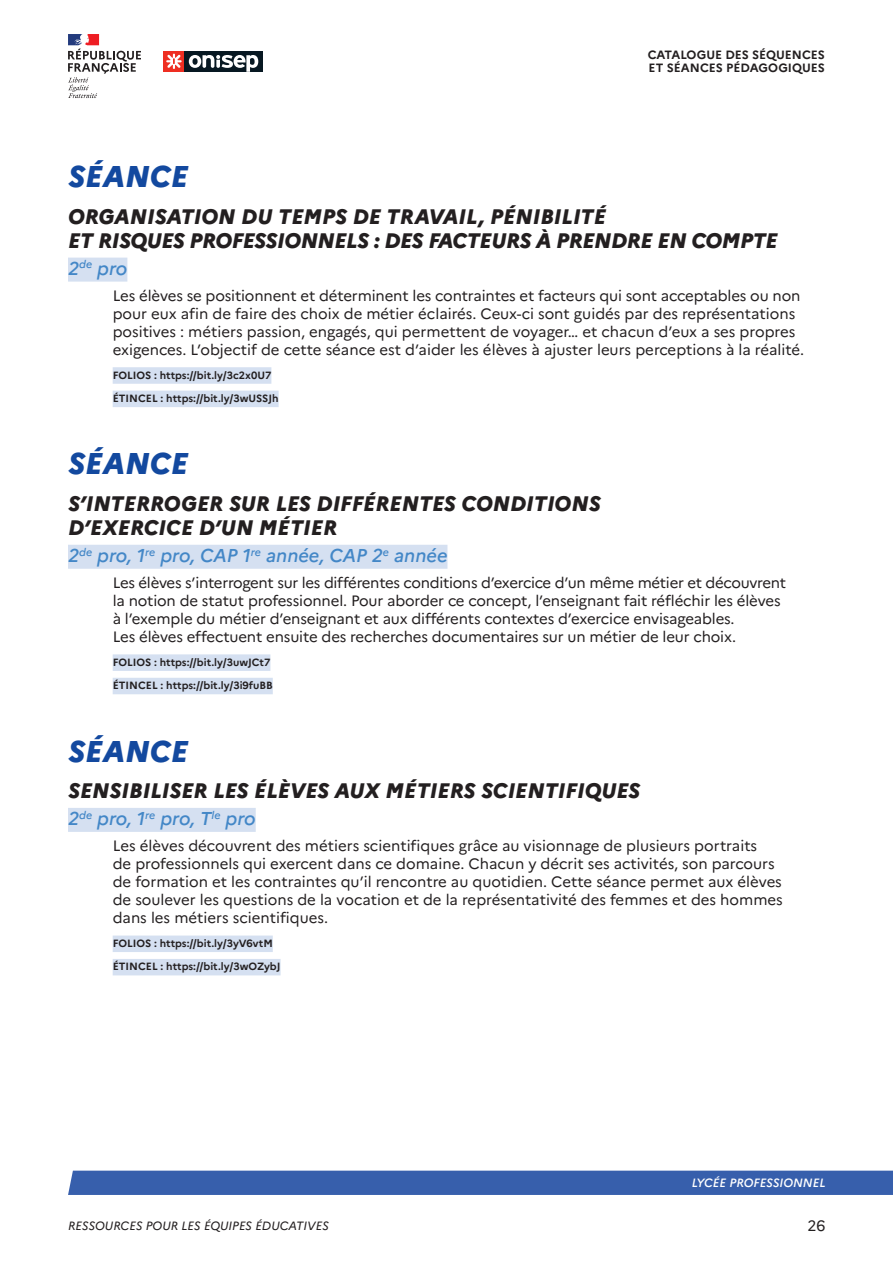
<style>
.page{position:relative;width:893px;height:1263px;background:#fff}
.page>*{position:absolute;margin:0;border:0;box-sizing:border-box;transform-origin:0 0}
.Séance{font:italic 800 30px "Marianne";color:#13499f}
.Intitule_Sequence{font:italic 800 21px/24px "Marianne";color:#231f20}
.Intitule_Sequence-2{font:italic 800 21px/24px "Marianne";letter-spacing:-.02em;color:#231f20}
.Niveaux{font:italic 500 18.6px "Marianne";color:#4387c7}
.Texte_Courant{font:15px/18px "Marianne";letter-spacing:-.005em;color:#231f20}
.t1{font:700 12px/13.5px "Marianne";color:#231f20}
.t2{font:italic 12px "Marianne";color:#231f20}
.t3{font:italic 500 12px "Marianne";color:#fff}
.https{font:700 10.5px "Marianne";color:#231f20}
</style>
<div class="page">
<div style="left:68px;top:1170px;width:825px;height:25px;background:#375fac"></div>
<div style="left:184px;top:51px;width:79px;height:21px;background:#071822"></div>
<svg style="left:189px;top:55px;width:69px;height:17px"></svg>
<div style="left:163px;top:51px;width:21px;height:21px;background:#ee2e22"></div>
<svg style="left:166px;top:54px;width:16px;height:15px"></svg>
<svg style="left:68px;top:34px;width:73px;height:64px"></svg>
<div style="left:68px;top:258px;width:59px;height:24px;background:#d5e0f1"></div>
<div style="left:113px;top:367px;width:158px;height:17px;background:#d5e0f1"></div>
<div style="left:113px;top:391px;width:166px;height:16px;background:#d5e0f1"></div>
<div style="left:68px;top:545px;width:379px;height:24px;background:#d5e0f1"></div>
<div style="left:113px;top:654px;width:157px;height:17px;background:#d5e0f1"></div>
<div style="left:113px;top:678px;width:160px;height:16px;background:#d5e0f1"></div>
<div style="left:68px;top:808px;width:188px;height:24px;background:#d5e0f1"></div>
<div style="left:113px;top:935px;width:160px;height:17px;background:#d5e0f1"></div>
<div style="left:113px;top:959px;width:168px;height:16px;background:#d5e0f1"></div>
<p class="t1" style="left:648px;top:48px;width:179px">CATALOGUE DES SÉQUENCES<br>ET SÉANCES PÉDAGOGIQUES</p>
<p class="Séance" style="left:68px;top:158px;width:122px">SÉANCE</p>
<p class="Intitule_Sequence-2" style="left:68px;top:204px;width:711px">ORGANISATION DU TEMPS DE TRAVAIL, PÉNIBILITÉ<br>ET RISQUES PROFESSIONNELS : DES FACTEURS À PRENDRE EN COMPTE</p>
<p class="Niveaux" style="left:68px;top:257px;width:61px">2<sup>de</sup> pro</p>
<p class="Texte_Courant" style="left:113px;top:287px;width:693px">Les élèves se positionnent et déterminent les contraintes et facteurs qui sont acceptables ou non pour eux afin de faire des choix de métier éclairés. Ceux-ci sont guidés par des représentations positives : métiers passion, engagés, qui permettent de voyager… et chacun d’eux a ses propres exigences. L’objectif de cette séance est d’aider les élèves à ajuster leurs perceptions à la réalité.</p>
<p class="https" style="left:113px;top:368px;width:160px">FOLIOS : https://bit.ly/3c2x0U7</p>
<p class="https" style="left:113px;top:392px;width:167px">ÉTINCEL : https://bit.ly/3wUSSJh</p>
<p class="Séance" style="left:68px;top:445px;width:122px">SÉANCE</p>
<p class="Intitule_Sequence" style="left:68px;top:492px;width:534px">S’INTERROGER SUR LES DIFFÉRENTES CONDITIONS<br>D’EXERCICE D’UN MÉTIER</p>
<p class="Niveaux" style="left:68px;top:544px;width:381px">2<sup>de</sup> pro, 1<sup>re</sup> pro, CAP 1<sup>re</sup> année, CAP 2<sup>e</sup> année</p>
<p class="Texte_Courant" style="left:113px;top:574px;width:675px">Les élèves s’interrogent sur les différentes conditions d’exercice d’un même métier et découvrent la notion de statut professionnel. Pour aborder ce concept, l’enseignant fait réfléchir les élèves à l’exemple du métier d’enseignant et aux différents contextes d’exercice envisageables.<br>Les élèves effectuent ensuite des recherches documentaires sur un métier de leur choix.</p>
<p class="https" style="left:113px;top:655px;width:159px">FOLIOS : https://bit.ly/3uwJCt7</p>
<p class="https" style="left:113px;top:679px;width:162px">ÉTINCEL : https://bit.ly/3i9fuBB</p>
<p class="Séance" style="left:68px;top:732px;width:122px">SÉANCE</p>
<p class="Intitule_Sequence" style="left:68px;top:779px;width:574px">SENSIBILISER LES ÉLÈVES AUX MÉTIERS SCIENTIFIQUES</p>
<p class="Niveaux" style="left:68px;top:807px;width:189px">2<sup>de</sup> pro, 1<sup>re</sup> pro, T<sup>le</sup> pro</p>
<p class="Texte_Courant" style="left:113px;top:837px;width:672px">Les élèves découvrent des métiers scientifiques grâce au visionnage de plusieurs portraits<br>de professionnels qui exercent dans ce domaine. Chacun y décrit ses activités, son parcours de formation et les contraintes qu’il rencontre au quotidien. Cette séance permet aux élèves de soulever les questions de la vocation et de la représentativité des femmes et des hommes dans les métiers scientifiques.</p>
<p class="https" style="left:113px;top:937px;width:162px">FOLIOS : https://bit.ly/3yV6vtM</p>
<p class="https" style="left:113px;top:960px;width:169px">ÉTINCEL : https://bit.ly/3wOZybJ</p>
<p class="t2" style="left:68px;top:1218px;width:262px">RESSOURCES POUR LES ÉQUIPES ÉDUCATIVES</p>
<p class="t3" style="left:692px;top:1176px;width:135px">LYCÉE PROFESSIONNEL</p>
<p class="Texte_Courant" style="left:807px;top:1217px;width:19px">26</p>
</div>
